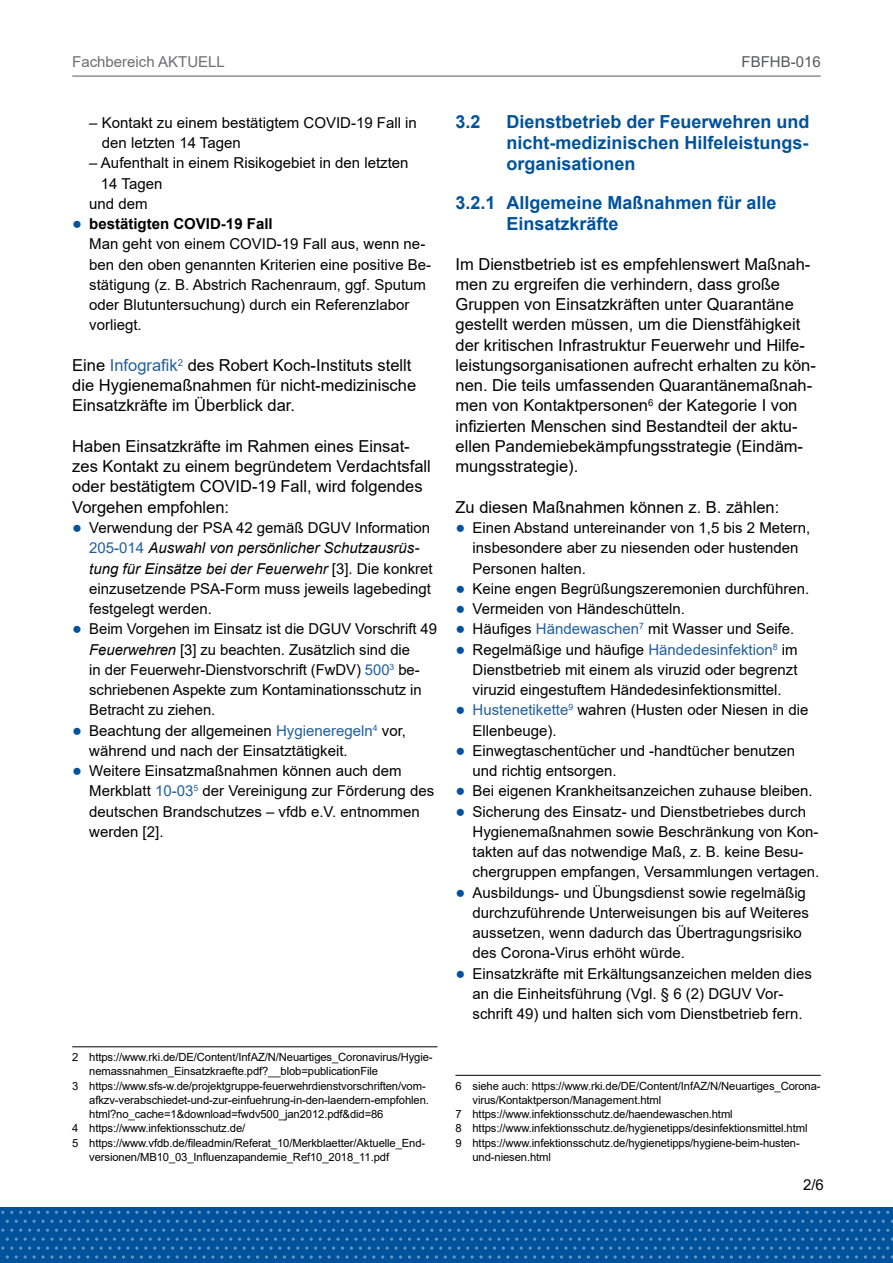
<style>
.page{position:relative;width:893px;height:1263px;background:#fff}
.page>*{position:absolute;margin:0;border:0;box-sizing:border-box;transform-origin:0 0}
.t1{font:700 18px/21px "Arial";color:#00529c;text-align:justify}
.t2{font:16.5px/20.2px "Arial";color:#000}
.t3{font:15px/20.2px "Arial";color:#000}
.t4{font:15px "Arial";color:#6d6e71}
.t5{font:15px "Arial";color:#58595b}
.t6{font:11.25px "Arial";letter-spacing:-.01em;color:#000}
.s1{font-size:16.5px;color:#00529c}
.s2{font-weight:700}
.s3{color:#215e9e}
.s4{font-style:italic}
</style>
<div class="page">
<div style="left:0;top:1207px;width:893px;height:56px;background:#00529c"></div>
<svg style="left:243px;top:1211px;width:38px;height:3px"></svg>
<svg style="left:386px;top:1211px;width:47px;height:3px"></svg>
<svg style="left:538px;top:1211px;width:38px;height:3px"></svg>
<svg style="left:681px;top:1211px;width:38px;height:3px"></svg>
<svg style="left:824px;top:1211px;width:38px;height:3px"></svg>
<svg style="left:725px;top:1220px;width:168px;height:38px"></svg>
<svg style="left:100px;top:1211px;width:38px;height:3px"></svg>
<svg style="left:1px;top:1220px;width:723px;height:38px"></svg>
<hr style="left:72px;top:1046px;width:365px;height:1px;background:#000">
<hr style="left:455px;top:1075px;width:366px;height:1px;background:#000">
<hr style="left:72px;top:76px;width:749px;height:1px;background:#58595b">
<p class="t4" style="left:72px;top:52px;width:154px">Fachbereich AKTUELL</p>
<p class="t5" style="left:741px;top:52px;width:81px">FBFHB-016</p>
<p class="t3" style="left:102px;top:112px;width:317px;text-indent:-13px">– Kontakt zu einem bestätigtem COVID-19 Fall in den letzten 14 Tagen</p>
<p class="t3" style="left:89px;top:153px;width:321px">– Aufenthalt in einem Risikogebiet in den letzten</p>
<p class="t3" style="left:101px;top:173px;width:63px">14 Tagen</p>
<p class="t3" style="left:89px;top:193px;width:60px">und dem</p>
<p class="t3" style="left:89px;top:214px;width:343px;text-indent:-17px"><span class="s1">●</span> <span class="s2">bestätigten COVID-19 Fall<br></span>Man geht von einem COVID-19 Fall aus, wenn ne&shy;ben den oben genannten Kriterien eine positive Be&shy;stätigung (z. B. Abstrich Rachenraum, ggf. Sputum oder Blutuntersuchung) durch ein Referenzlabor vorliegt.</p>
<p class="t2" style="left:72px;top:355px;width:345px">Eine <span class="s3">Infografik</span><sup>2</sup> des Robert Koch-Instituts stellt die Hygienemaßnahmen für nicht-medizinische<br>Einsatzkräfte im Überblick dar.</p>
<p class="t2" style="left:72px;top:436px;width:360px">Haben Einsatzkräfte im Rahmen eines Einsat&shy;zes Kontakt zu einem begründetem Verdachtsfall oder bestätigtem COVID-19 Fall, wird folgendes Vorgehen empfohlen:</p>
<p class="t3" style="left:89px;top:517px;width:345px;text-indent:-17px"><span class="s1">●</span> Verwendung der PSA 42 gemäß DGUV Information <span class="s3">205-014</span> <span class="s4">Auswahl von persönlicher Schutzausrüs&shy;tung für Einsätze bei der Feuerwehr</span> [3]. Die konkret einzusetzende PSA-Form muss jeweils lagebedingt festgelegt werden.</p>
<p class="t3" style="left:89px;top:619px;width:349px;text-indent:-17px"><span class="s1">●</span> Beim Vorgehen im Einsatz ist die DGUV Vorschrift 49<br><span class="s4">Feuerwehren</span> [3] zu beachten. Zusätzlich sind die<br>in der Feuerwehr-Dienstvorschrift (FwDV) <span class="s3">500</span><sup>3</sup> be&shy;schriebenen Aspekte zum Kontaminationsschutz in Betracht zu ziehen.</p>
<p class="t3" style="left:89px;top:720px;width:318px;text-indent:-17px"><span class="s1">●</span> Beachtung der allgemeinen <span class="s3">Hygieneregeln</span><sup>4</sup> vor, während und nach der Einsatztätigkeit.</p>
<p class="t3" style="left:89px;top:760px;width:347px;text-indent:-17px"><span class="s1">●</span> Weitere Einsatzmaßnahmen können auch dem Merkblatt <span class="s3">10-03</span><sup>5</sup> der Vereinigung zur Förderung des deutschen Brandschutzes – vfdb e.V. entnommen werden [2].</p>
<p class="t6" style="left:72px;top:1049px;width:362px">2 https://www.rki.de/DE/Content/InfAZ/N/Neuartiges_Coronavirus/Hygie-</p>
<p class="t6" style="left:89px;top:1063px;width:290px">nemassnahmen_Einsatzkraefte.pdf?__blob=publicationFile</p>
<p class="t6" style="left:72px;top:1078px;width:355px">3 https://www.sfs-w.de/projektgruppe-feuerwehrdienstvorschriften/vom-</p>
<p class="t6" style="left:89px;top:1092px;width:341px">afkzv-verabschiedet-und-zur-einfuehrung-in-den-laendern-empfohlen.</p>
<p class="t6" style="left:89px;top:1106px;width:296px">html?no_cache=1&amp;download=fwdv500_jan2012.pdf&amp;did=86</p>
<p class="t6" style="left:72px;top:1121px;width:174px">4 https://www.infektionsschutz.de/</p>
<p class="t6" style="left:72px;top:1135px;width:354px">5 https://www.vfdb.de/fileadmin/Referat_10/Merkblaetter/Aktuelle_End-</p>
<p class="t6" style="left:89px;top:1149px;width:301px">versionen/MB10_03_Influenzapandemie_Ref10_2018_11.pdf</p>
<p class="t1" style="left:455px;top:111px;width:27px">3.2</p>
<p class="t1" style="left:506px;top:111px;width:305px">Dienstbetrieb der Feuerwehren und nicht-medizinischen Hilfeleistungs&shy;organisationen</p>
<p class="t1" style="left:506px;top:192px;width:272px;text-indent:-51px">3.2.1 Allgemeine Maßnahmen für alle<br>Einsatzkräfte</p>
<p class="t2" style="left:455px;top:254px;width:362px">Im Dienstbetrieb ist es empfehlenswert Maßnah&shy;men zu ergreifen die verhindern, dass große Gruppen von Einsatzkräften unter Quarantäne gestellt werden müssen, um die Dienstfähigkeit der kritischen Infrastruktur Feuerwehr und Hilfe&shy;leistungsorganisationen aufrecht erhalten zu kön&shy;nen. Die teils umfassenden Quarantänemaßnah&shy;men von Kontaktpersonen<sup>6</sup> der Kategorie I von infizierten Menschen sind Bestandteil der aktu&shy;ellen Pandemiebekämpfungsstrategie (Eindäm&shy;mungsstrategie).</p>
<p class="t2" style="left:455px;top:497px;width:325px">Zu diesen Maßnahmen können z. B. zählen:</p>
<p class="t3" style="left:472px;top:517px;width:339px;text-indent:-17px"><span class="s1">●</span> Einen Abstand untereinander von 1,5 bis 2 Metern, insbesondere aber zu niesenden oder hustenden<br>Personen halten.</p>
<p class="t3" style="left:455px;top:578px;width:355px"><span class="s1">●</span> Keine engen Begrüßungszeremonien durchführen.</p>
<p class="t3" style="left:455px;top:598px;width:231px"><span class="s1">●</span> Vermeiden von Händeschütteln.</p>
<p class="t3" style="left:455px;top:619px;width:340px"><span class="s1">●</span> Häufiges <span class="s3">Händewaschen</span><sup>7</sup> mit Wasser und Seife.</p>
<p class="t3" style="left:472px;top:639px;width:327px;text-align:justify;text-indent:-17px"><span class="s1">●</span> Regelmäßige und häufige <span class="s3">Händedesinfektion</span><sup>8</sup> im Dienstbetrieb mit einem als viruzid oder begrenzt viruzid eingestuftem Händedesinfektionsmittel.</p>
<p class="t3" style="left:472px;top:700px;width:337px;text-indent:-17px"><span class="s1">●</span> <span class="s3">Hustenetikette</span><sup>9</sup> wahren (Husten oder Niesen in die<br>Ellenbeuge).</p>
<p class="t3" style="left:472px;top:740px;width:324px;text-indent:-17px"><span class="s1">●</span> Einwegtaschentücher und -handtücher benutzen und richtig entsorgen.</p>
<p class="t3" style="left:455px;top:781px;width:359px"><span class="s1">●</span> Bei eigenen Krankheitsanzeichen zuhause bleiben.</p>
<p class="t3" style="left:472px;top:801px;width:348px;text-indent:-17px"><span class="s1">●</span> Sicherung des Einsatz- und Dienstbetriebes durch Hygienemaßnahmen sowie Beschränkung von Kon&shy;takten auf das notwendige Maß, z. B. keine Besu&shy;chergruppen empfangen, Versammlungen vertagen.</p>
<p class="t3" style="left:472px;top:882px;width:338px;text-indent:-17px"><span class="s1">●</span> Ausbildungs- und Übungsdienst sowie regelmäßig durchzuführende Unterweisungen bis auf Weiteres aussetzen, wenn dadurch das Übertragungsrisiko des Corona-Virus erhöht würde.</p>
<p class="t3" style="left:472px;top:963px;width:341px;text-indent:-17px"><span class="s1">●</span> Einsatzkräfte mit Erkältungsanzeichen melden dies an die Einheitsführung (Vgl. § 6 (2) DGUV Vor&shy;schrift 49) und halten sich vom Dienstbetrieb fern.</p>
<p class="t6" style="left:455px;top:1078px;width:367px">6 siehe auch: https://www.rki.de/DE/Content/InfAZ/N/Neuartiges_Corona-</p>
<p class="t6" style="left:472px;top:1092px;width:190px">virus/Kontaktperson/Management.html</p>
<p class="t6" style="left:455px;top:1106px;width:279px">7 https://www.infektionsschutz.de/haendewaschen.html</p>
<p class="t6" style="left:455px;top:1120px;width:353px">8 https://www.infektionsschutz.de/hygienetipps/desinfektionsmittel.html</p>
<p class="t6" style="left:455px;top:1135px;width:346px">9 https://www.infektionsschutz.de/hygienetipps/hygiene-beim-husten-</p>
<p class="t6" style="left:472px;top:1149px;width:80px">und-niesen.html</p>
<p class="t3" style="left:803px;top:1175px;width:22px">2/6</p>
</div>
